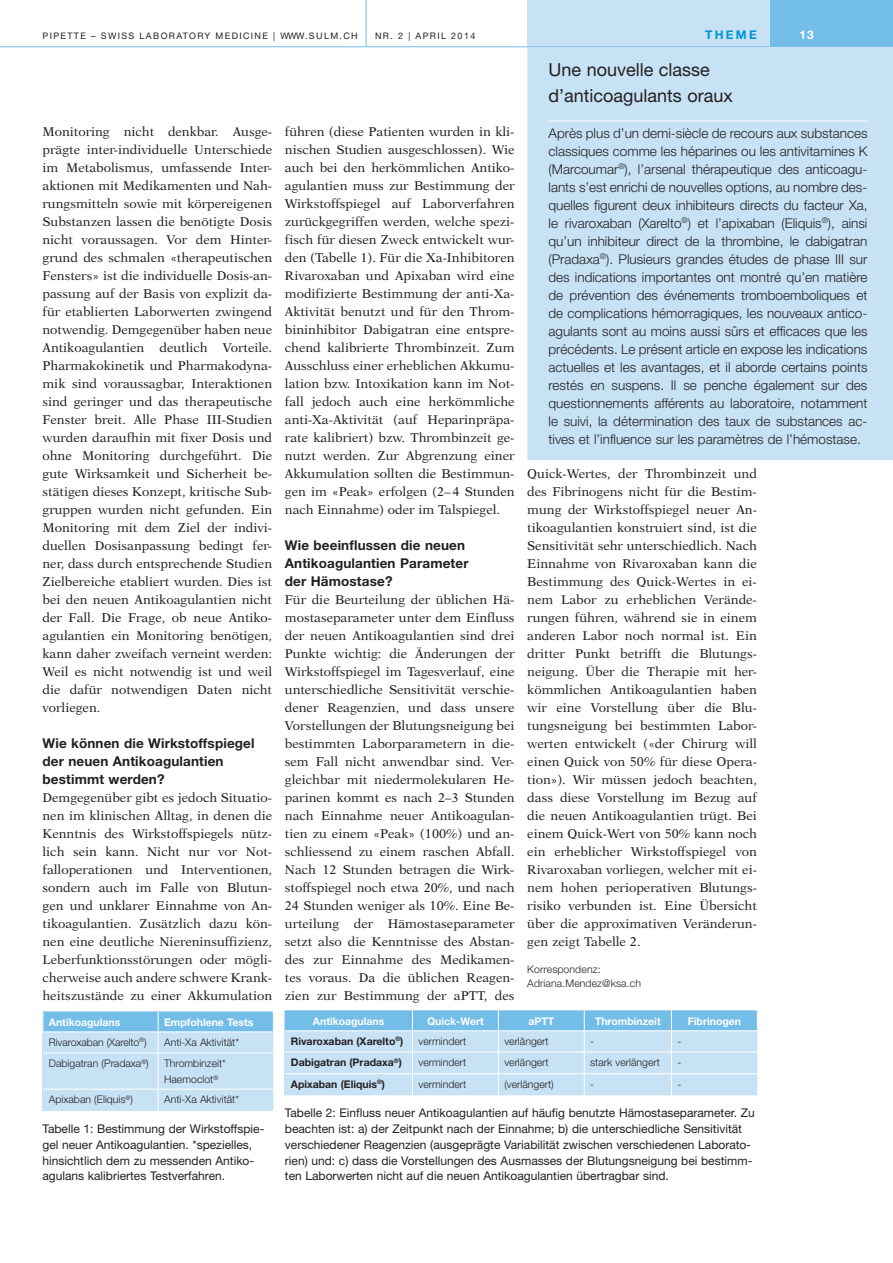
<style>
.page{position:relative;width:893px;height:1263px;background:#fff}
.page>*{position:absolute;margin:0;border:0;box-sizing:border-box;transform-origin:0 0}
.t1{font:18px/25.5px "Helvetica Neue";color:#231f20}
.t2{font:300 13.5px/18px "Helvetica Neue";color:#231f20;text-align:justify}
.t3{font:700 13.5px/18px "Helvetica Neue";letter-spacing:.01em;color:#231f20}
.t4{font:12.75px/18px "New Aster";color:#231f20;text-align:justify}
.t5{font:12px/15.8px "Helvetica Neue";color:#231f20}
.t6{font:700 12px "Helvetica Neue";letter-spacing:.19em;color:#0095d9}
.t7{font:700 12px "Helvetica Neue";color:#fff}
.t8{font:300 10.5px/13.5px "Helvetica Neue";color:#231f20}
.t9{font:700 10.5px "Helvetica Neue";color:#fff}
.t10{font:700 10.5px "Helvetica Neue";color:#231f20}
.t11{font:9px "Helvetica Neue";letter-spacing:.15em;color:#231f20}
</style>
<div class="page">
<div style="left:527px;top:0;width:366px;height:47px;background:#73bde9"></div>
<div style="left:527px;top:0;width:243px;height:47px;background:#c7e2f5"></div>
<hr style="left:0;top:46px;width:893px;height:1px;background:#73bde9">
<hr style="left:366px;top:0;width:1px;height:47px;background:#73bde9">
<div style="left:527px;top:47px;width:366px;height:413px;background:#c7e2f5"></div>
<svg style="left:285px;top:1010px;width:473px;height:85px;background:#b5daf2"></svg>
<hr style="left:285px;top:1030px;width:127px;height:1px;background:#fff">
<hr style="left:412px;top:1030px;width:86px;height:1px;background:#fff">
<hr style="left:498px;top:1030px;width:86px;height:1px;background:#fff">
<hr style="left:584px;top:1030px;width:87px;height:1px;background:#fff">
<hr style="left:671px;top:1030px;width:87px;height:1px;background:#fff">
<svg style="left:43px;top:1012px;width:231px;height:99px;background:#b8dbf2"></svg>
<hr style="left:43px;top:1031px;width:115px;height:1px;background:#fff">
<hr style="left:158px;top:1031px;width:116px;height:1px;background:#fff">
<p class="t11" style="left:43px;top:30px;width:317px">pipette – swiss laboratory medicine | www.sulm.ch</p>
<p class="t11" style="left:375px;top:30px;width:102px">NR. 2 | april 2014</p>
<p class="t6" style="left:705px;top:27px;width:53px">theme</p>
<p class="t7" style="left:799px;top:27px;width:16px">13</p>
<p class="t4" style="left:43px;top:123px;width:231px">Monitoring nicht denkbar. Ausge&shy;prägte inter-individuelle Unterschiede im Metabolismus, umfassende Inter&shy;aktionen mit Medikamenten und Nah&shy;rungsmitteln sowie mit körpereigenen Substanzen lassen die benötigte Dosis nicht voraussagen. Vor dem Hinter&shy;grund des schmalen «therapeutischen Fensters» ist die individuelle Dosis-an&shy;passung auf der Basis von explizit da&shy;für etablierten Laborwerten zwingend notwendig. Demgegenüber haben neue Antikoagulantien deutlich Vorteile.<br>Pharmakokinetik und Pharmakodyna&shy;mik sind voraussagbar, Interaktionen sind geringer und das therapeutische Fenster breit. Alle Phase III-Studien wurden daraufhin mit fixer Dosis und ohne Monitoring durchgeführt. Die gute Wirksamkeit und Sicherheit be&shy;stätigen dieses Konzept, kritische Sub&shy;gruppen wurden nicht gefunden. Ein Monitoring mit dem Ziel der indivi&shy;duellen Dosisanpassung bedingt fer&shy;ner, dass durch entsprechende Studien Zielbereiche etabliert wurden. Dies ist bei den neuen Antikoagulantien nicht der Fall. Die Frage, ob neue Antiko&shy;agulantien ein Monitoring benötigen, kann daher zweifach verneint werden:<br>Weil es nicht notwendig ist und weil die dafür notwendigen Daten nicht vorliegen.</p>
<p class="t3" style="left:43px;top:734px;width:214px">Wie können die Wirkstoffspiegel der neuen Antikoagulantien bestimmt werden?</p>
<p class="t4" style="left:43px;top:789px;width:231px">Demgegenüber gibt es jedoch Situatio&shy;nen im klinischen Alltag, in denen die Kenntnis des Wirkstoffspiegels nütz&shy;lich sein kann. Nicht nur vor Not&shy;falloperationen und Interventionen, sondern auch im Falle von Blutun&shy;gen und unklarer Einnahme von An&shy;tikoagulantien. Zusätzlich dazu kön&shy;nen eine deutliche Niereninsuffizienz, Leberfunktionsstörungen oder mögli&shy;cherweise auch andere schwere Krank&shy;heitszustände zu einer Akkumulation</p>
<p class="t9" style="left:49px;top:1016px;width:73px">Antikoagulans</p>
<p class="t9" style="left:164px;top:1016px;width:91px">Empfohlene Tests</p>
<p class="t8" style="left:49px;top:1035px;width:99px">Rivaroxaban (Xarelto<sup>®</sup>)</p>
<p class="t8" style="left:164px;top:1035px;width:76px">Anti-Xa Aktivität*</p>
<p class="t8" style="left:49px;top:1057px;width:101px">Dabigatran (Pradaxa<sup>®</sup>)</p>
<p class="t8" style="left:164px;top:1055px;width:63px;line-height:15.8px">Thrombinzeit*<br>Haemoclot<sup>®</sup></p>
<p class="t8" style="left:49px;top:1093px;width:86px">Apixaban (Eliquis<sup>®</sup>)</p>
<p class="t8" style="left:164px;top:1093px;width:76px">Anti-Xa Aktivität*</p>
<p class="t5" style="left:43px;top:1121px;width:223px">Tabelle 1: Bestimmung der Wirkstoffspie&shy;gel neuer Antikoagulantien. *spezielles, hinsichtlich dem zu messenden Antiko&shy;agulans kalibriertes Testverfahren.</p>
<p class="t4" style="left:285px;top:123px;width:231px">führen (diese Patienten wurden in kli&shy;nischen Studien ausgeschlossen). Wie auch bei den herkömmlichen Antiko&shy;agulantien muss zur Bestimmung der Wirkstoffspiegel auf Laborverfahren zurückgegriffen werden, welche spezi&shy;fisch für diesen Zweck entwickelt wur&shy;den (Tabelle 1). Für die Xa-Inhibitoren Rivaroxaban und Apixaban wird eine modifizierte Bestimmung der anti-Xa-Aktivität benutzt und für den Throm&shy;bininhibitor Dabigatran eine entspre&shy;chend kalibrierte Thrombinzeit. Zum Ausschluss einer erheblichen Akkumu&shy;lation bzw. Intoxikation kann im Not&shy;fall jedoch auch eine herkömmliche anti-Xa-Aktivität (auf Heparinpräpa&shy;rate kalibriert) bzw. Thrombinzeit ge&shy;nutzt werden. Zur Abgrenzung einer Akkumulation sollten die Bestimmun&shy;gen im «Peak» erfolgen (2–4 Stunden nach Einnahme) oder im Talspiegel.</p>
<p class="t3" style="left:285px;top:536px;width:185px">Wie beeinflussen die neuen<br>Antikoagulantien Parameter der Hämostase?</p>
<p class="t4" style="left:285px;top:591px;width:231px">Für die Beurteilung der üblichen Hä&shy;mostaseparameter unter dem Einfluss der neuen Antikoagulantien sind drei Punkte wichtig: die Änderungen der Wirkstoffspiegel im Tagesverlauf, eine unterschiedliche Sensitivität verschie&shy;dener Reagenzien, und dass unsere Vorstellungen der Blutungsneigung bei bestimmten Laborparametern in die&shy;sem Fall nicht anwendbar sind. Ver&shy;gleichbar mit niedermolekularen He&shy;parinen kommt es nach 2–3 Stunden nach Einnahme neuer Antikoagulan&shy;tien zu einem «Peak» (100%) und an&shy;schliessend zu einem raschen Abfall.<br>Nach 12 Stunden betragen die Wirk&shy;stoffspiegel noch etwa 20%, und nach 24 Stunden weniger als 10%. Eine Be&shy;urteilung der Hämostaseparameter setzt also die Kenntnisse des Abstan&shy;des zur Einnahme des Medikamen&shy;tes voraus. Da die üblichen Reagen&shy;zien zur Bestimmung der aPTT, des</p>
<h1 class="t1" style="left:549px;top:57px;width:186px">Une nouvelle classe d’anticoagulants oraux</h1>
<p class="t2" style="left:549px;top:124px;width:320px">Après plus d’un demi-siècle de recours aux substances classiques comme les héparines ou les antivitamines K (Marcoumar<sup>®</sup>), l’arsenal thérapeutique des anticoagu&shy;lants s’est enrichi de nouvelles options, au nombre des&shy;quelles figurent deux inhibiteurs directs du facteur Xa, le rivaroxaban (Xarelto<sup>®</sup>) et l’apixaban (Eliquis<sup>®</sup>), ainsi qu’un inhibiteur direct de la thrombine, le dabigatran (Pradaxa<sup>®</sup>). Plusieurs grandes études de phase III sur des indications importantes ont montré qu’en matière de prévention des événements tromboemboliques et de complications hémorragiques, les nouveaux antico&shy;agulants sont au moins aussi sûrs et efficaces que les précédents. Le présent article en expose les indications actuelles et les avantages, et il aborde certains points restés en suspens. Il se penche également sur des questionnements afférents au laboratoire, notamment le suivi, la détermination des taux de substances ac&shy;tives et l’influence sur les paramètres de l’hémostase.</p>
<p class="t4" style="left:527px;top:465px;width:231px">Quick-Wertes, der Thrombinzeit und des Fibrinogens nicht für die Bestim&shy;mung der Wirkstoffspiegel neuer An&shy;tikoagulantien konstruiert sind, ist die Sensitivität sehr unterschiedlich. Nach Einnahme von Rivaroxaban kann die Bestimmung des Quick-Wertes in ei&shy;nem Labor zu erheblichen Verände&shy;rungen führen, während sie in einem anderen Labor noch normal ist. Ein dritter Punkt betrifft die Blutungs&shy;neigung. Über die Therapie mit her&shy;kömmlichen Antikoagulantien haben wir eine Vorstellung über die Blu&shy;tungsneigung bei bestimmten Labor&shy;werten entwickelt («der Chirurg will einen Quick von 50% für diese Opera&shy;tion»). Wir müssen jedoch beachten, dass diese Vorstellung im Bezug auf die neuen Antikoagulantien trügt. Bei einem Quick-Wert von 50% kann noch ein erheblicher Wirkstoffspiegel von Rivaroxaban vorliegen, welcher mit ei&shy;nem hohen perioperativen Blutungs&shy;risiko verbunden ist. Eine Übersicht über die approximativen Veränderun&shy;gen zeigt Tabelle 2.</p>
<p class="t8" style="left:527px;top:962px;width:115px">Korrespondenz:<br>Adriana.Mendez@ksa.ch</p>
<p class="t9" style="left:313px;top:1014px;width:73px">Antikoagulans</p>
<p class="t9" style="left:427px;top:1014px;width:58px">Quick-Wert</p>
<p class="t9" style="left:528px;top:1014px;width:14px">aPTT</p>
<p class="t9" style="left:595px;top:1014px;width:67px">Thrombinzeit</p>
<p class="t9" style="left:688px;top:1014px;width:55px">Fibrinogen</p>
<p class="t10" style="left:291px;top:1034px;width:114px">Rivaroxaban (Xarelto<sup>®</sup>)</p>
<p class="t8" style="left:418px;top:1034px;width:49px">vermindert</p>
<p class="t8" style="left:504px;top:1034px;width:46px">verlängert</p>
<p class="t8" style="left:590px;top:1034px;width:5px">-</p>
<p class="t8" style="left:677px;top:1034px;width:5px">-</p>
<p class="t10" style="left:291px;top:1056px;width:112px">Dabigatran (Pradaxa<sup>®</sup>)</p>
<p class="t8" style="left:418px;top:1055px;width:49px">vermindert</p>
<p class="t8" style="left:504px;top:1055px;width:46px">verlängert</p>
<p class="t8" style="left:590px;top:1055px;width:71px">stark verlängert</p>
<p class="t8" style="left:677px;top:1055px;width:5px">-</p>
<p class="t10" style="left:291px;top:1078px;width:96px">Apixaban (Eliquis<sup>®</sup>)</p>
<p class="t8" style="left:418px;top:1077px;width:49px">vermindert</p>
<p class="t8" style="left:504px;top:1077px;width:51px">(verlängert)</p>
<p class="t8" style="left:590px;top:1077px;width:5px">-</p>
<p class="t8" style="left:677px;top:1077px;width:5px">-</p>
<p class="t5" style="left:285px;top:1105px;width:471px">Tabelle 2: Einfluss neuer Antikoagulantien auf häufig benutzte Hämostaseparameter. Zu beachten ist: a) der Zeitpunkt nach der Einnahme; b) die unterschiedliche Sensitivität verschiedener Reagenzien (ausgeprägte Variabilität zwischen verschiedenen Laborato&shy;rien) und: c) dass die Vorstellungen des Ausmasses der Blutungsneigung bei bestimm&shy;ten Laborwerten nicht auf die neuen Antikoagulantien übertragbar sind.</p>
</div>
